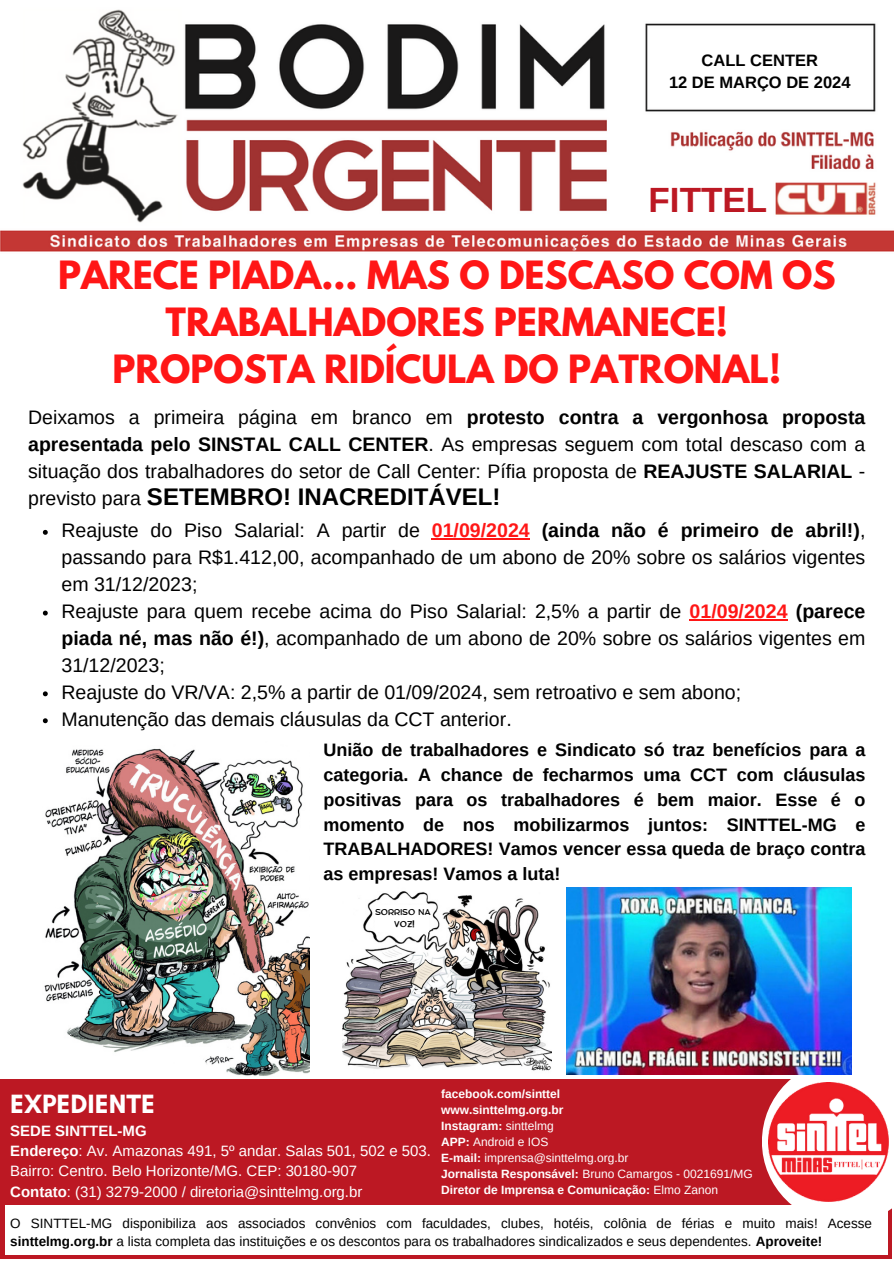
<style>
.page{position:relative;width:894px;height:1264px;background:#fff}
.page>*{position:absolute;margin:0;border:0;box-sizing:border-box;transform-origin:0 0}
.t1{font:700 35.1px "Arimo";color:#bc1823}
.t2{font:700 34.5px/47.2px "League Spartan";color:#ff1616;text-align:center}
.t3{font:700 27px "Glacial Indifference";color:#fff}
.t4{font:700 24px "Arimo";color:#000}
.t5{font:19.5px/26.8px "Arimo";color:#000;text-align:justify}
.t6{font:700 18px/24.8px "Arimo";color:#000;text-align:justify}
.t7{font:700 16.5px/22.5px "Arimo";color:#000;text-align:center}
.t8{font:15px "Arimo";color:#fff}
.t9{font:700 15px "Arimo";color:#fff}
.t10{font:13.5px/18px "Arimo";color:#000}
.t11{font:700 12px "Arimo";color:#fff}
.t12{font:12px "Arimo";color:#fff}
.t13{font:8.4px "Comica";color:#000}
.s1{font-weight:700}
.s2{font-weight:700;color:#ff1616}
.s3{font-weight:400}
</style>
<div class="page">
<img style="left:0;top:9px;width:893px;height:243px">
<div style="left:630px;top:179px;width:137px;height:41px;background:#fff"></div>
<div style="left:0;top:1079px;width:891px;height:180px;background:#bc1823"></div>
<svg style="left:761px;top:1059px;width:131px;height:164px"></svg>
<div style="left:5px;top:1204px;width:882px;height:50px;background:#fff"></div>
<img style="left:768px;top:1082px;width:120px;height:119px">
<img style="left:566px;top:887px;width:285px;height:187px">
<svg style="left:43px;top:530px;width:5px;height:5px"></svg>
<hr style="left:431px;top:538px;width:98px;height:1px;background:#ff1616">
<svg style="left:43px;top:610px;width:5px;height:5px"></svg>
<hr style="left:689px;top:619px;width:98px;height:1px;background:#ff1616">
<svg style="left:43px;top:691px;width:5px;height:5px"></svg>
<svg style="left:43px;top:718px;width:5px;height:5px"></svg>
<img style="left:343px;top:891px;width:208px;height:180px">
<img style="left:44px;top:748px;width:265px;height:328px">
<div style="left:375px;top:905px;width:53px;height:27px;background:#fff"></div>
<p class="t7" style="left:668px;top:49px;width:183px">CALL CENTER<br>12 DE MARÇO DE 2024</p>
<p class="t1" style="left:648px;top:180px;width:120px">FITTEL</p>
<p class="t2" style="left:58px;top:255px;width:778px">PARECE PIADA... MAS O DESCASO COM OS<br>TRABALHADORES PERMANECE!<br>PROPOSTA RIDÍCULA DO PATRONAL!</p>
<p class="t5" style="left:28px;top:403px;width:838px">Deixamos a primeira página em branco em <span class="s1">protesto contra a vergonhosa proposta apresentada pelo SINSTAL CALL CENTER</span>. As empresas seguem com total descaso com a situação dos trabalhadores do setor de Call Center: Pífia proposta de <span class="s1">REAJUSTE SALARIAL</span> - previsto para</p>
<p class="t4" style="left:147px;top:483px;width:355px">SETEMBRO! INACREDITÁVEL!</p>
<p class="t5" style="left:61px;top:517px;width:805px">Reajuste do Piso Salarial: A partir de <span class="s2">01/09/2024</span> <span class="s1">(ainda não é primeiro de abril!)</span>, passando para R$1.412,00, acompanhado de um abono de 20% sobre os salários vigentes em 31/12/2023;</p>
<p class="t5" style="left:61px;top:597px;width:805px">Reajuste para quem recebe acima do Piso Salarial: 2,5% a partir de <span class="s2">01/09/2024</span> <span class="s1">(parece piada né, mas não é!)</span>, acompanhado de um abono de 20% sobre os salários vigentes em 31/12/2023;</p>
<h2 class="t5" style="left:61px;top:678px;width:681px">Reajuste do VR/VA: 2,5% a partir de 01/09/2024, sem retroativo e sem abono;</h2>
<p class="t5" style="left:61px;top:705px;width:451px">Manutenção das demais cláusulas da CCT anterior.</p>
<p class="t6" style="left:323px;top:737px;width:543px">União de trabalhadores e Sindicato só traz benefícios para a categoria. A chance de fecharmos uma CCT com cláusulas positivas para os trabalhadores é bem maior. Esse é o momento de nos mobilizarmos juntos: SINTTEL-MG e TRABALHADORES! Vamos vencer essa queda de braço contra as empresas! Vamos a luta!</p>
<p class="t13" style="left:375px;top:908px;width:57px">SORRISO NA</p>
<p class="t13" style="left:394px;top:919px;width:22px">VOZ!</p>
<h6 class="t3" style="left:10px;top:1086px;width:146px">EXPEDIENTE</h6>
<h1 class="t9" style="left:10px;top:1122px;width:138px">SEDE SINTTEL-MG</h1>
<h1 class="t8" style="left:10px;top:1142px;width:422px"><span class="s1">Endereço</span>: Av. Amazonas 491, 5º andar. Salas 501, 502 e 503.</h1>
<h5 class="t8" style="left:10px;top:1162px;width:348px">Bairro: Centro. Belo Horizonte/MG. CEP: 30180-907</h5>
<h3 class="t8" style="left:10px;top:1182px;width:353px"><span class="s1">Contato</span>: (31) 3279-2000 / diretoria@sinttelmg.org.br</h3>
<p class="t11" style="left:441px;top:1087px;width:120px">facebook.com/sinttel</p>
<p class="t11" style="left:441px;top:1103px;width:124px">www.sinttelmg.org.br</p>
<p class="t11" style="left:441px;top:1118px;width:114px">Instagram: <span class="s3">sinttelmg</span></p>
<p class="t12" style="left:441px;top:1134px;width:109px"><span class="s1">APP:</span> Android e IOS</p>
<p class="t12" style="left:441px;top:1150px;width:189px"><span class="s1">E-mail:</span> imprensa@sinttelmg.org.br</p>
<h4 class="t12" style="left:441px;top:1166px;width:313px"><span class="s1">Jornalista Responsável:</span> Bruno Camargos - 0021691/MG</h4>
<p class="t11" style="left:441px;top:1182px;width:278px">Diretor de Imprensa e Comunicação: <span class="s3">Elmo Zanon</span></p>
<p class="t10" style="left:10px;top:1214px;width:863px">O SINTTEL-MG disponibiliza aos associados convênios com faculdades, clubes, hotéis, colônia de férias e muito mais! Acesse <span class="s1">sinttelmg.org.br</span> a lista completa das instituições e os descontos para os trabalhadores sindicalizados e seus dependentes. <span class="s1">Aproveite!</span></p>
</div>
